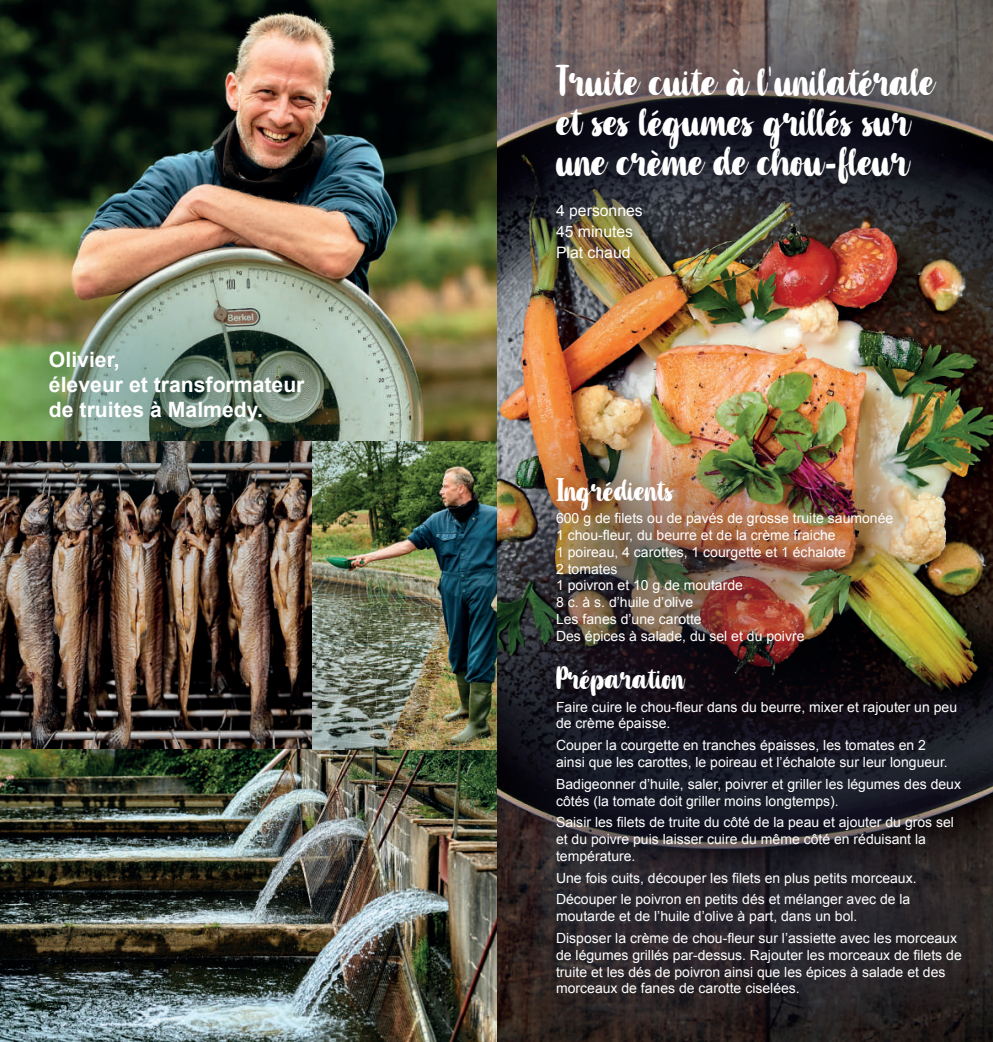
<style>
.page{position:relative;width:993px;height:1042px;background:#fff}
.page>*{position:absolute;margin:0;border:0;box-sizing:border-box;transform-origin:0 0}
.t1{font:33.25px/39.9px "Fishtype";color:#fff}
.t2{font:24.5px "Fishtype";color:#fff}
.t3{font:700 21.18px/25.4px "Arial";color:#fff}
.t4{font:15.75px/21px "Arial";color:#fff}
.t5{font:14px/16.8px "Arial";color:#fff}
</style>
<div class="page">
<img style="left:0;top:0;width:992px;height:1042px">
<div style="left:466px;top:0;width:526px;height:350px;background:#171a2f;opacity:.75"></div>
<div style="left:0;top:243px;width:404px;height:287px;background:#005560;opacity:.75"></div>
<div style="left:465px;top:391px;width:527px;height:651px;background:#171a2f;opacity:.75"></div>
<h3 class="t3" style="left:49px;top:347px;width:257px">Olivier,<br>éleveur et transformateur de truites à Malmedy.</h3>
<h1 class="t1" style="left:556px;top:63px;width:379px">Truite cuite à l’unilatérale et ses légumes grillés sur une crème de chou-fleur</h1>
<p class="t4" style="left:556px;top:200px;width:88px">4 personnes<br>45 minutes<br>Plat chaud</p>
<h2 class="t2" style="left:556px;top:471px;width:118px">Ingrédients</h2>
<p class="t5" style="left:556px;top:510px;width:338px">600 g de filets ou de pavés de grosse truite saumonée 1 chou-fleur, du beurre et de la crème fraiche<br>1 poireau, 4 carottes, 1 courgette et 1 échalote<br>2 tomates<br>1 poivron et 10 g de moutarde<br>8 c. à s. d’huile d’olive<br>Les fanes d’une carotte<br>Des épices à salade, du sel et du poivre</p>
<h2 class="t2" style="left:556px;top:660px;width:129px">Préparation</h2>
<p class="t5" style="left:556px;top:698px;width:402px">Faire cuire le chou-fleur dans du beurre, mixer et rajouter un peu de crème épaisse.</p>
<p class="t5" style="left:556px;top:737px;width:393px">Couper la courgette en tranches épaisses, les tomates en 2 ainsi que les carottes, le poireau et l’échalote sur leur longueur.</p>
<p class="t5" style="left:556px;top:775px;width:406px">Badigeonner d’huile, saler, poivrer et griller les légumes des deux côtés (la tomate doit griller moins longtemps).</p>
<p class="t5" style="left:556px;top:814px;width:399px">Saisir les filets de truite du côté de la peau et ajouter du gros sel et du poivre puis laisser cuire du même côté en réduisant la température.</p>
<p class="t5" style="left:556px;top:867px;width:362px;line-height:21.7px">Une fois cuits, découper les filets en plus petits morceaux.<br>Découper le poivron en petits dés et mélanger avec de la</p>
<p class="t5" style="left:556px;top:905px;width:402px;line-height:21.7px">moutarde et de l’huile d’olive à part, dans un bol.<br>Disposer la crème de chou-fleur sur l’assiette avec les morceaux</p>
<p class="t5" style="left:556px;top:946px;width:407px">de légumes grillés par-dessus. Rajouter les morceaux de filets de truite et les dés de poivron ainsi que les épices à salade et des morceaux de fanes de carotte ciselées.</p>
</div>
